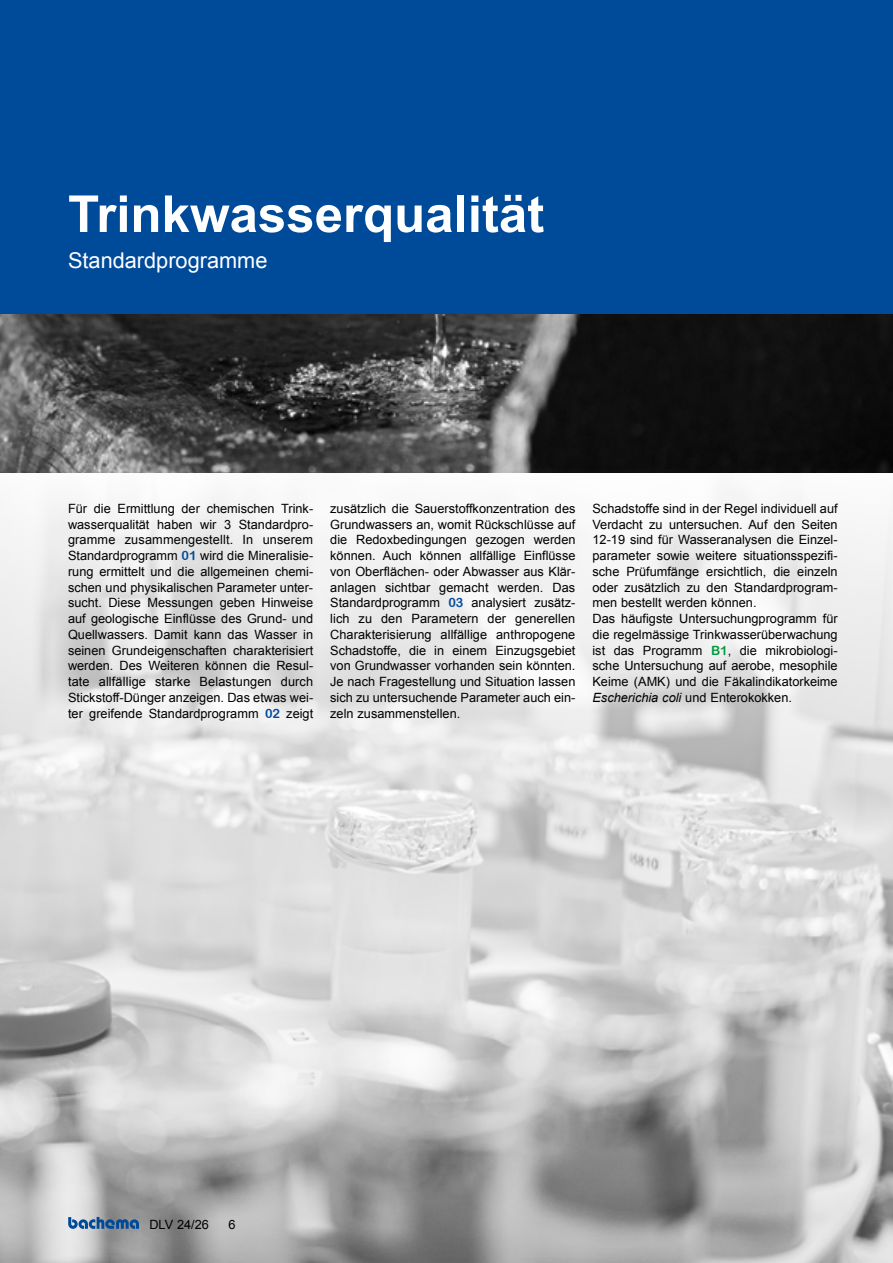
<style>
.page{position:relative;width:893px;height:1263px;background:#fff}
.page>*{position:absolute;margin:0;border:0;box-sizing:border-box;transform-origin:0 0}
.t1{font:700 51px "Arial";color:#fff}
.t2{font:21.75px "Arial";color:#fff}
.t3{font:12.75px/15.8px "Arial";color:#000;text-align:justify}
.s1{font-family:"Arial Rounded MT Bold";color:#004a9a}
.s2{font-family:"Arial Rounded MT Bold";color:#009b3e}
.s3{font-style:italic}
</style>
<div class="page">
<div style="left:0;top:0;width:893px;height:315px;background:#004a9a"></div>
<img style="left:0;top:315px;width:893px;height:155px">
<img style="left:0;top:470px;width:893px;height:793px">
<svg style="left:68px;top:1217px;width:71px;height:12px"></svg>
<h1 class="t1" style="left:68px;top:180px;width:478px">Trinkwasserqualität</h1>
<h2 class="t2" style="left:68px;top:246px;width:201px">Standardprogramme</h2>
<p class="t3" style="left:68px;top:501px;width:247px">Für die Ermittlung der chemischen Trink&shy;wasserqualität haben wir 3 Standardpro&shy;gramme zusammengestellt. In unserem Standardprogramm <span class="s1">01</span> wird die Mineralisie&shy;rung ermittelt und die allgemeinen chemi&shy;schen und physikalischen Parameter unter&shy;sucht. Diese Messungen geben Hinweise auf geologische Einflüsse des Grund- und Quellwassers. Damit kann das Wasser in seinen Grundeigenschaften charakterisiert werden. Des Weiteren können die Resul&shy;tate allfällige starke Belastungen durch Stickstoff-Dünger anzeigen. Das etwas wei&shy;ter greifende Standardprogramm <span class="s1">02</span> zeigt</p>
<p class="t3" style="left:330px;top:501px;width:247px">zusätzlich die Sauerstoffkonzentration des Grundwassers an, womit Rückschlüsse auf die Redoxbedingungen gezogen werden können. Auch können allfällige Einflüsse von Oberflächen- oder Abwasser aus Klär&shy;anlagen sichtbar gemacht werden. Das Standardprogramm <span class="s1">03</span> analysiert zusätz&shy;lich zu den Parametern der generellen Charakterisierung allfällige anthropogene Schadstoffe, die in einem Einzugsgebiet von Grundwasser vorhanden sein könnten.<br>Je nach Fragestellung und Situation lassen sich zu untersuchende Parameter auch ein&shy;zeln zusammenstellen.</p>
<p class="t3" style="left:592px;top:501px;width:247px;text-align:left">Schadstoffe sind in der Regel individuell auf Verdacht zu untersuchen. Auf den Seiten 12-19 sind für Wasseranalysen die Einzel&shy;parameter sowie weitere situationsspezifi&shy;sche Prüfumfänge ersichtlich, die einzeln oder zusätzlich zu den Standardprogram&shy;men bestellt werden können.<br>Das häufigste Untersuchungprogramm für die regelmässige Trinkwasserüberwachung ist das Programm <span class="s2">B1</span>, die mikrobiologi&shy;sche Untersuchung auf aerobe, mesophile Keime (AMK) und die Fäkalindikatorkeime <span class="s3">Escherichia coli</span> und Enterokokken.</p>
<p class="t3" style="left:149px;top:1217px;width:61px">DLV 24/26</p>
<p class="t3" style="left:229px;top:1217px;width:9px">6</p>
</div>
